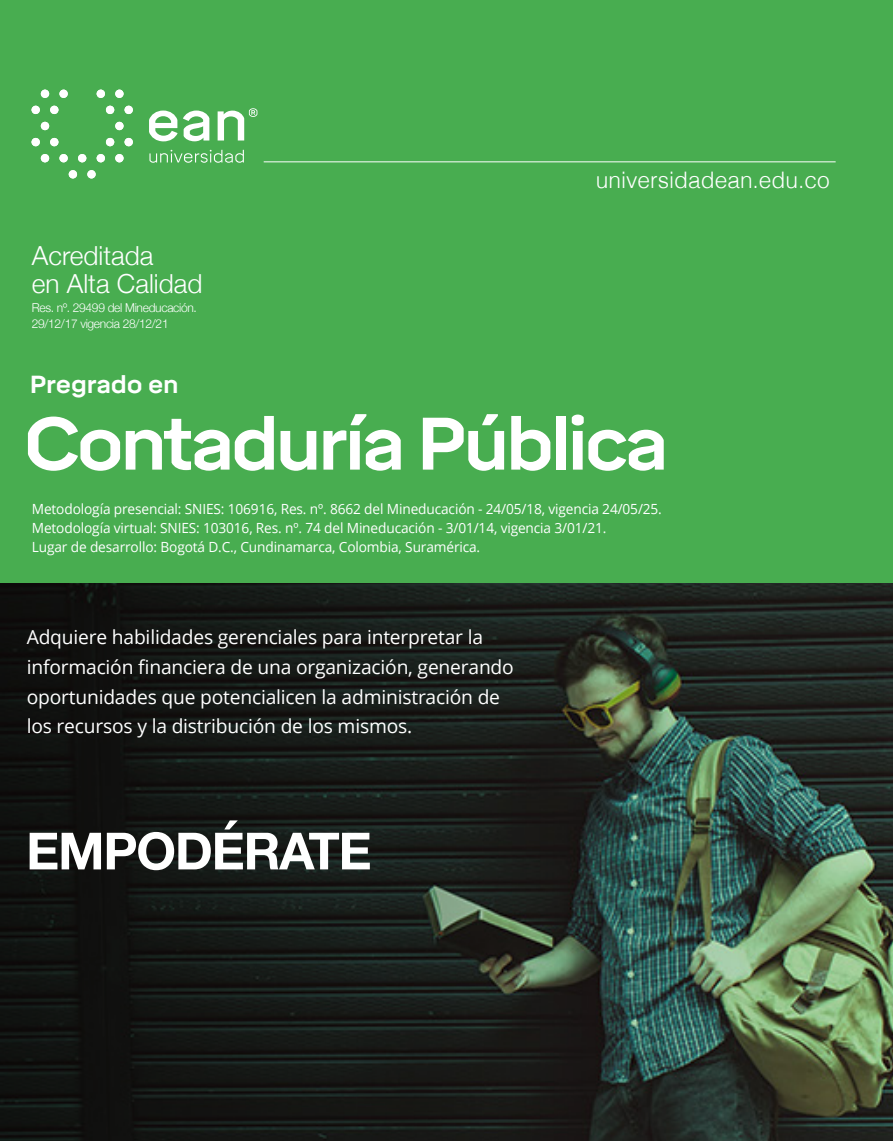
<style>
.page{position:relative;width:893px;height:1141px;background:#fff}
.page>*{position:absolute;margin:0;border:0;box-sizing:border-box;transform-origin:0 0}
.t1{font:700 73.5px "Mikro";letter-spacing:-.05em;color:#fff}
.t2{font:700 51.27px "Helvetica Neue";letter-spacing:-.025em;color:#fff}
.t3{font:300 26.25px/28px "Helvetica Neue";color:#fff}
.t4{font:700 24.5px "Mikro";letter-spacing:-.01em;color:#fff}
.t5{font:300 22.75px "Helvetica";color:#fff}
.t6{font:19.25px/29.8px "Open Sans";letter-spacing:-.01em;color:#fff}
.t7{font:14px/19.2px "Open Sans";letter-spacing:-.01em;color:#fff}
.t8{font:300 12.25px/15.8px "Helvetica Neue";letter-spacing:-.025em;color:#fff}
</style>
<div class="page">
<svg style="left:0;top:582px;width:883px;height:559px;background:#222c25"></svg>
<div style="left:0;top:0;width:893px;height:582px;background:#48ad50"></div>
<svg style="left:149px;top:111px;width:60px;height:30px"></svg>
<svg style="left:218px;top:108px;width:39px;height:33px"></svg>
<div style="left:78px;top:154px;width:8px;height:8px;background:#fff;border-radius:50%"></div>
<div style="left:106px;top:138px;width:8px;height:8px;background:#fff;border-radius:50%"></div>
<div style="left:106px;top:106px;width:8px;height:8px;background:#fff;border-radius:50%"></div>
<div style="left:50px;top:106px;width:8px;height:8px;background:#fff;border-radius:50%"></div>
<div style="left:50px;top:138px;width:8px;height:8px;background:#fff;border-radius:50%"></div>
<div style="left:41px;top:122px;width:8px;height:8px;background:#fff;border-radius:50%"></div>
<div style="left:97px;top:90px;width:8px;height:8px;background:#fff;border-radius:50%"></div>
<div style="left:115px;top:122px;width:9px;height:8px;background:#fff;border-radius:50%"></div>
<div style="left:59px;top:90px;width:9px;height:8px;background:#fff;border-radius:50%"></div>
<div style="left:97px;top:154px;width:8px;height:8px;background:#fff;border-radius:50%"></div>
<div style="left:59px;top:154px;width:9px;height:8px;background:#fff;border-radius:50%"></div>
<div style="left:115px;top:90px;width:9px;height:8px;background:#fff;border-radius:50%"></div>
<div style="left:125px;top:106px;width:8px;height:8px;background:#fff;border-radius:50%"></div>
<div style="left:125px;top:138px;width:8px;height:8px;background:#fff;border-radius:50%"></div>
<div style="left:69px;top:170px;width:8px;height:8px;background:#fff;border-radius:50%"></div>
<div style="left:87px;top:170px;width:9px;height:8px;background:#fff;border-radius:50%"></div>
<div style="left:115px;top:154px;width:9px;height:8px;background:#fff;border-radius:50%"></div>
<div style="left:32px;top:106px;width:8px;height:8px;background:#fff;border-radius:50%"></div>
<div style="left:41px;top:90px;width:8px;height:8px;background:#fff;border-radius:50%"></div>
<div style="left:41px;top:154px;width:8px;height:8px;background:#fff;border-radius:50%"></div>
<div style="left:32px;top:138px;width:8px;height:8px;background:#fff;border-radius:50%"></div>
<svg style="left:149px;top:150px;width:95px;height:13px"></svg>
<hr style="left:264px;top:161px;width:572px;height:1px;background:#fff">
<h3 class="t3" style="left:32px;top:239px;width:172px">Acreditada<br>en Alta Calidad</h3>
<p class="t8" style="left:32px;top:299px;width:167px">Res. nº. 29499 del Mineducación.<br>29/12/17 vigencia 28/12/21</p>
<h3 class="t5" style="left:596px;top:161px;width:235px">universidadean.edu.co</h3>
<h3 class="t4" style="left:30px;top:370px;width:151px">Pregrado en</h3>
<h1 class="t1" style="left:23px;top:401px;width:647px">Contaduría Pública</h1>
<p class="t7" style="left:32px;top:499px;width:632px">Metodología presencial: SNIES: 106916, Res. nº. 8662 del Mineducación - 24/05/18, vigencia 24/05/25.<br>Metodología virtual: SNIES: 103016, Res. nº. 74 del Mineducación - 3/01/14, vigencia 3/01/21.<br>Lugar de desarrollo: Bogotá D.C., Cundinamarca, Colombia, Suramérica.</p>
<h3 class="t6" style="left:27px;top:622px;width:489px">Adquiere habilidades gerenciales para interpretar la información financiera de una organización, generando oportunidades que potencialicen la administración de los recursos y la distribución de los mismos.</h3>
<h2 class="t2" style="left:26px;top:811px;width:347px">EMPODÉRATE</h2>
</div>
